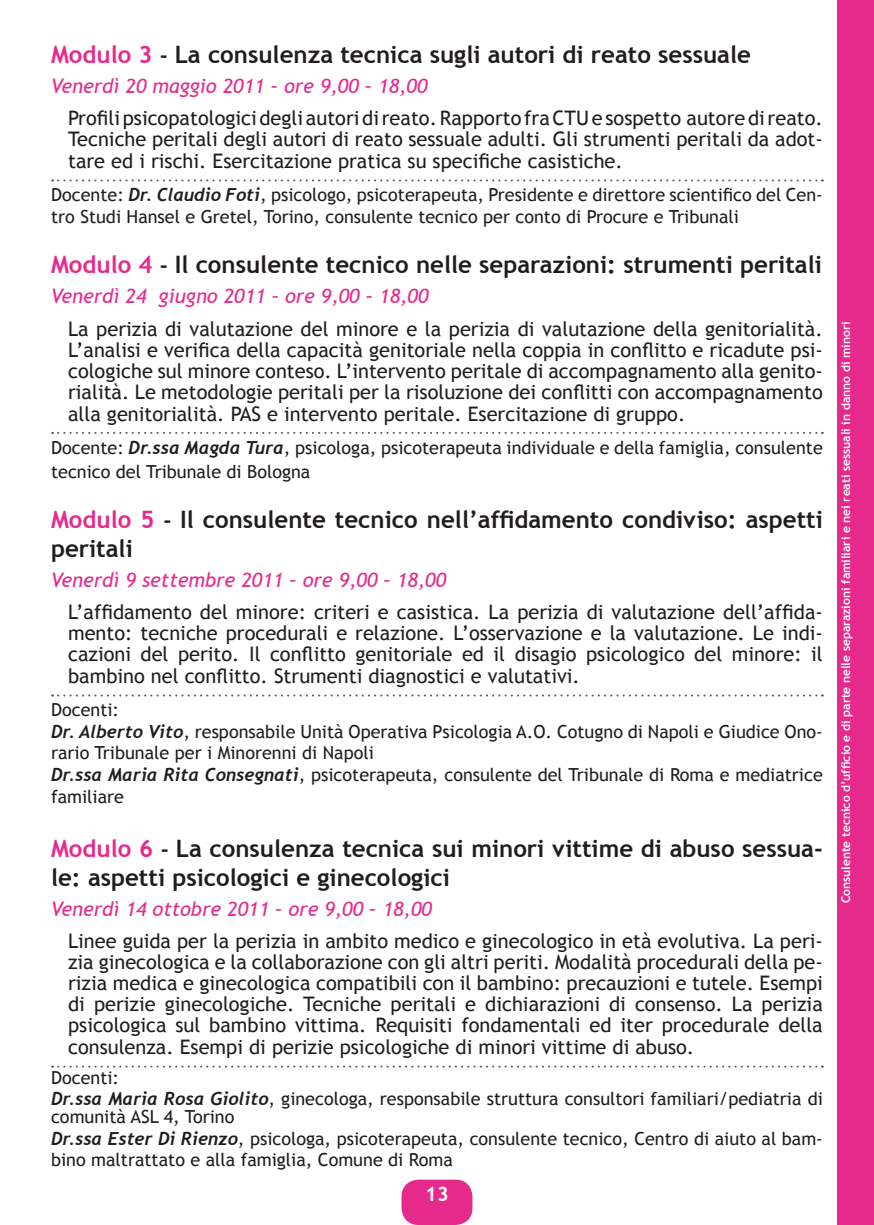
<style>
.page{position:relative;width:874px;height:1225px;background:#fff}
.page>*{position:absolute;margin:0;border:0;box-sizing:border-box;transform-origin:0 0}
.t1{font:700 24px/28.8px "Trebuchet MS";color:#211d1e}
.t2{font:20px/21.2px "Trebuchet MS";color:#211d1e;text-align:justify}
.t3{font:italic 20px "Trebuchet MS";color:#e62a8c}
.t4{font:700 20px "Trebuchet MS";color:#fff}
.t5{font:18px/21.6px "Trebuchet MS";color:#211d1e}
.t6{font:700 12px "Trebuchet MS";color:#fff}
.s1{color:#e62a8c}
.s2{font-size:22px}
.s3{font-family:"Trebuchet";font-weight:700;font-style:italic}
</style>
<div class="page">
<div style="left:401px;top:1179px;width:71px;height:46px;background:#e62a8c;border-radius:17px"></div>
<div style="left:836px;top:0;width:37px;height:1225px;background:#e62a8c"></div>
<svg style="left:52px;top:179px;width:770px;height:2px"></svg>
<svg style="left:52px;top:432px;width:770px;height:2px"></svg>
<svg style="left:52px;top:694px;width:770px;height:2px"></svg>
<svg style="left:52px;top:1065px;width:770px;height:2px"></svg>
<p class="t1" style="left:51px;top:40px;width:701px"><span class="s1">Modulo 3</span> <span class="s2">-</span> La consulenza tecnica sugli autori di reato sessuale</p>
<p class="t3" style="left:51px;top:74px;width:378px">Venerdì 20 maggio 2011 – ore 9,00 – 18,00</p>
<p class="t2" style="left:68px;top:107px;width:756px">Profili psicopatologici degli autori di reato. Rapporto fra CTU e sospetto autore di reato.<br>Tecniche peritali degli autori di reato sessuale adulti. Gli strumenti peritali da adot&shy;tare ed i rischi. Esercitazione pratica su specifiche casistiche.</p>
<p class="t5" style="left:51px;top:184px;width:773px">Docente: <span class="s3">Dr. Claudio Foti</span>, psicologo, psicoterapeuta, Presidente e direttore scientifico del Cen&shy;tro Studi Hansel e Gretel, Torino, consulente tecnico per conto di Procure e Tribunali</p>
<p class="t1" style="left:51px;top:250px;width:772px"><span class="s1">Modulo 4</span> <span class="s2">-</span> Il consulente tecnico nelle separazioni: strumenti peritali</p>
<p class="t3" style="left:51px;top:284px;width:379px">Venerdì 24 giugno 2011 – ore 9,00 – 18,00</p>
<p class="t2" style="left:68px;top:318px;width:756px">La perizia di valutazione del minore e la perizia di valutazione della genitorialità.<br>L’analisi e verifica della capacità genitoriale nella coppia in conflitto e ricadute psi&shy;cologiche sul minore conteso. L’intervento peritale di accompagnamento alla genito&shy;rialità. Le metodologie peritali per la risoluzione dei conflitti con accompagnamento alla genitorialità. PAS e intervento peritale. Esercitazione di gruppo.</p>
<p class="t5" style="left:51px;top:435px;width:772px;line-height:24px">Docente: <span class="s3">Dr.ssa Magda Tura</span>, psicologa, psicoterapeuta individuale e della famiglia, consulente tecnico del Tribunale di Bologna</p>
<p class="t1" style="left:51px;top:505px;width:773px"><span class="s1">Modulo 5</span> <span class="s2">-</span> Il consulente tecnico nell’affidamento condiviso: aspetti peritali</p>
<p class="t3" style="left:51px;top:568px;width:396px">Venerdì 9 settembre 2011 – ore 9,00 – 18,00</p>
<p class="t2" style="left:68px;top:601px;width:756px">L’affidamento del minore: criteri e casistica. La perizia di valutazione dell’affida&shy;mento: tecniche procedurali e relazione. L’osservazione e la valutazione. Le indi&shy;cazioni del perito. Il conflitto genitoriale ed il disagio psicologico del minore: il bambino nel conflitto. Strumenti diagnostici e valutativi.</p>
<p class="t5" style="left:51px;top:699px;width:773px">Docenti:<br><span class="s3">Dr. Alberto Vito</span>, responsabile Unità Operativa Psicologia A.O. Cotugno di Napoli e Giudice Ono&shy;rario Tribunale per i Minorenni di Napoli<br><span class="s3">Dr.ssa Maria Rita Consegnati</span>, psicoterapeuta, consulente del Tribunale di Roma e mediatrice familiare</p>
<p class="t1" style="left:51px;top:834px;width:773px"><span class="s1">Modulo 6</span> <span class="s2">-</span> La consulenza tecnica sui minori vittime di abuso sessua&shy;le: aspetti psicologici e ginecologici</p>
<p class="t3" style="left:51px;top:897px;width:382px">Venerdì 14 ottobre 2011 – ore 9,00 – 18,00</p>
<p class="t2" style="left:68px;top:930px;width:755px">Linee guida per la perizia in ambito medico e ginecologico in età evolutiva. La peri&shy;zia ginecologica e la collaborazione con gli altri periti. Modalità procedurali della pe&shy;rizia medica e ginecologica compatibili con il bambino: precauzioni e tutele. Esempi di perizie ginecologiche. Tecniche peritali e dichiarazioni di consenso. La perizia psicologica sul bambino vittima. Requisiti fondamentali ed iter procedurale della consulenza. Esempi di perizie psicologiche di minori vittime di abuso.</p>
<p class="t5" style="left:51px;top:1066px;width:772px">Docenti:<br><span class="s3">Dr.ssa Maria Rosa Giolito</span>, ginecologa, responsabile struttura consultori familiari/pediatria di</p>
<p class="t5" style="left:51px;top:1106px;width:773px">comunità ASL 4, Torino<br><span class="s3">Dr.ssa Ester Di Rienzo</span>, psicologa, psicoterapeuta, consulente tecnico, Centro di aiuto al bam&shy;bino maltrattato e alla famiglia, Comune di Roma</p>
<p class="t4" style="left:425px;top:1181px;width:25px">13</p>
<p class="t6" style="left:837px;top:903px;width:583px;rotate:-90deg">Consulente tecnico d’ufficio e di parte nelle separazioni familiari e nei reati sessuali in danno di minori</p>
</div>
